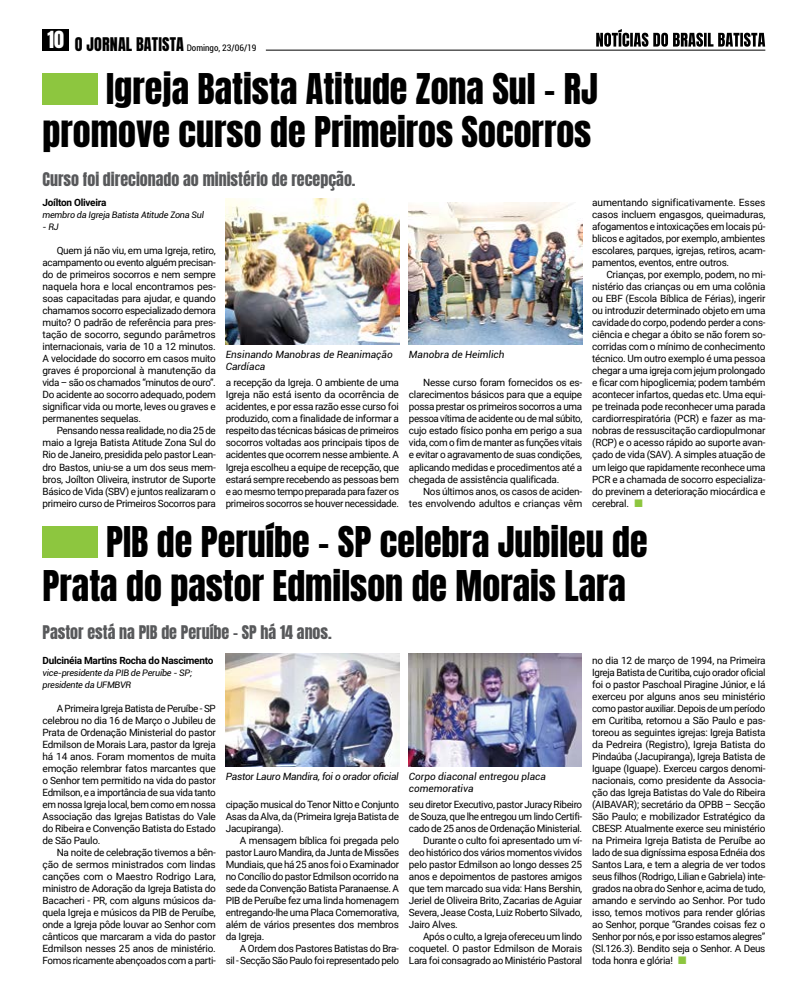
<style>
.page{position:relative;width:808px;height:993px;background:#fff}
.page>*{position:absolute;margin:0;border:0;box-sizing:border-box;transform-origin:0 0}
.t1{font:36px/43.2px "Anton";color:#000;text-align:right}
.t2{font:16px "Anton";color:#58595b}
.t3{font:10px/12px "Roboto";letter-spacing:-.025em;color:#000;text-align:justify}
.t4{font:italic 10px/12px "Roboto";color:#000}
.t5{font:700 10px "Roboto";letter-spacing:-.025em;color:#000}
.t6{font:italic 9px/12px "Roboto";letter-spacing:-.025em;color:#000}
.t7{font:condensed 9px "Roboto";color:#000}
.s1{font-family:"Anton";font-stretch:normal;font-size:16px}
.s2{color:#8dc63f}
</style>
<div class="page">
<div style="left:43px;top:29px;width:26px;height:22px;background:#000"></div>
<hr style="left:266px;top:50px;width:499px;height:1px;background:#000">
<div style="left:43px;top:73px;width:55px;height:31px;background:#8dc63f"></div>
<div style="left:43px;top:526px;width:55px;height:31px;background:#8dc63f"></div>
<svg style="left:596px;top:29px;width:169px;height:18px"></svg>
<img style="left:226px;top:199px;width:173px;height:145px">
<img style="left:409px;top:202px;width:173px;height:142px">
<img style="left:409px;top:653px;width:173px;height:113px">
<img style="left:226px;top:653px;width:173px;height:113px">
<p class="t7" style="left:48px;top:41px;width:210px"><sup>10</sup> <span class="s1">O JORNAL BATISTA</span> Domingo, 23/06/19</p>
<h1 class="t1" style="left:43px;top:70px;width:557px">Igreja Batista Atitude Zona Sul - RJ promove curso de Primeiros Socorros</h1>
<h2 class="t2" style="left:43px;top:171px;width:315px">Curso foi direcionado ao ministério de recepção.</h2>
<p class="t5" style="left:43px;top:196px;width:65px">Joílton Oliveira</p>
<p class="t6" style="left:43px;top:209px;width:163px">membro da Igreja Batista Atitude Zona Sul</p>
<p class="t6" style="left:43px;top:221px;width:18px">- RJ</p>
<p class="t3" style="left:43px;top:244px;width:175px;text-indent:14px">Quem já não viu, em uma Igreja, retiro, acampamento ou evento alguém precisan&shy;do de primeiros socorros e nem sempre naquela hora e local encontramos pes&shy;soas capacitadas para ajudar, e quando chamamos socorro especializado demora muito? O padrão de referência para pres&shy;tação de socorro, segundo parâmetros internacionais, varia de 10 a 12 minutos.<br>A velocidade do socorro em casos muito graves é proporcional à manutenção da vida – são os chamados “minutos de ouro”.<br>Do acidente ao socorro adequado, podem significar vida ou morte, leves ou graves e permanentes sequelas.</p>
<p class="t3" style="left:43px;top:424px;width:175px;text-indent:14px">Pensando nessa realidade, no dia 25 de maio a Igreja Batista Atitude Zona Sul do Rio de Janeiro, presidida pelo pastor Lean&shy;dro Bastos, uniu-se a um dos seus mem&shy;bros, Joílton Oliveira, instrutor de Suporte Básico de Vida (SBV) e juntos realizaram o primeiro curso de Primeiros Socorros para</p>
<p class="t4" style="left:226px;top:348px;width:168px">Ensinando Manobras de Reanimação<br>Cardíaca</p>
<p class="t4" style="left:409px;top:348px;width:97px">Manobra de Heimlich</p>
<p class="t3" style="left:226px;top:376px;width:175px">a recepção da Igreja. O ambiente de uma Igreja não está isento da ocorrência de acidentes, e por essa razão esse curso foi produzido, com a finalidade de informar a respeito das técnicas básicas de primeiros socorros voltadas aos principais tipos de acidentes que ocorrem nesse ambiente. A Igreja escolheu a equipe de recepção, que estará sempre recebendo as pessoas bem e ao mesmo tempo preparada para fazer os primeiros socorros se houver necessidade.</p>
<p class="t3" style="left:409px;top:376px;width:175px;text-indent:14px">Nesse curso foram fornecidos os es&shy;clarecimentos básicos para que a equipe possa prestar os primeiros socorros a uma pessoa vítima de acidente ou de mal súbito, cujo estado físico ponha em perigo a sua vida, com o fim de manter as funções vitais e evitar o agravamento de suas condições, aplicando medidas e procedimentos até a chegada de assistência qualificada.</p>
<p class="t3" style="left:409px;top:484px;width:175px;text-align:right">Nos últimos anos, os casos de aciden&shy;tes envolvendo adultos e crianças vêm</p>
<p class="t3" style="left:592px;top:196px;width:175px">aumentando significativamente. Esses casos incluem engasgos, queimaduras, afogamentos e intoxicações em locais pú&shy;blicos e agitados, por exemplo, ambientes escolares, parques, igrejas, retiros, acam&shy;pamentos, eventos, entre outros.</p>
<p class="t3" style="left:592px;top:268px;width:175px;text-indent:14px">Crianças, por exemplo, podem, no mi&shy;nistério das crianças ou em uma colônia ou EBF (Escola Bíblica de Férias), ingerir ou introduzir determinado objeto em uma cavidade do corpo, podendo perder a cons&shy;ciência e chegar a óbito se não forem so&shy;corridas com o mínimo de conhecimento técnico. Um outro exemplo é uma pessoa chegar a uma igreja com jejum prolongado e ficar com hipoglicemia; podem também acontecer infartos, quedas etc. Uma equi&shy;pe treinada pode reconhecer uma parada cardiorrespiratória (PCR) e fazer as ma&shy;nobras de ressuscitação cardiopulmonar (RCP) e o acesso rápido ao suporte avan&shy;çado de vida (SAV). A simples atuação de um leigo que rapidamente reconhece uma PCR e a chamada de socorro especializa&shy;do previnem a deterioração miocárdica e cerebral. <span class="s2">■</span></p>
<h1 class="t1" style="left:43px;top:523px;width:607px;text-align:left;text-indent:63px">PIB de Peruíbe – SP celebra Jubileu de<br>Prata do pastor Edmilson de Morais Lara</h1>
<h2 class="t2" style="left:43px;top:624px;width:291px">Pastor está na PIB de Peruíbe - SP há 14 anos.</h2>
<p class="t5" style="left:43px;top:653px;width:172px">Dulcinéia Martins Rocha do Nascimento</p>
<p class="t6" style="left:43px;top:666px;width:151px">vice-presidente da PIB de Peruíbe - SP; presidente da UFMBVR</p>
<p class="t3" style="left:43px;top:702px;width:175px;text-indent:14px">A Primeira Igreja Batista de Peruíbe - SP celebrou no dia 16 de Março o Jubileu de Prata de Ordenação Ministerial do pastor Edmilson de Morais Lara, pastor da Igreja há 14 anos. Foram momentos de muita emoção relembrar fatos marcantes que o Senhor tem permitido na vida do pastor Edmilson, e a importância de sua vida tanto em nossa Igreja local, bem como em nossa Associação das Igrejas Batistas do Vale do Ribeira e Convenção Batista do Estado de São Paulo.</p>
<p class="t3" style="left:43px;top:846px;width:175px;text-indent:14px">Na noite de celebração tivemos a bên&shy;ção de sermos ministrados com lindas canções com o Maestro Rodrigo Lara, ministro de Adoração da Igreja Batista do Bacacheri - PR, com alguns músicos da&shy;quela Igreja e músicos da PIB de Peruíbe, onde a Igreja pôde louvar ao Senhor com cânticos que marcaram a vida do pastor Edmilson nesses 25 anos de ministério.<br>Fomos ricamente abençoados com a parti-</p>
<p class="t4" style="left:409px;top:769px;width:139px;text-indent:-183px">Pastor Lauro Mandira, foi o orador oficial Corpo diaconal entregou placa comemorativa</p>
<p class="t3" style="left:226px;top:798px;width:175px">cipação musical do Tenor Nitto e Conjunto Asas da Alva, da (Primeira Igreja Batista de Jacupiranga).</p>
<p class="t3" style="left:226px;top:834px;width:175px;text-indent:14px">A mensagem bíblica foi pregada pelo pastor Lauro Mandira, da Junta de Missões Mundiais, que há 25 anos foi o Examinador no Concílio do pastor Edmilson ocorrido na sede da Convenção Batista Paranaense. A PIB de Peruíbe fez uma linda homenagem entregando-lhe uma Placa Comemorativa, além de vários presentes dos membros da Igreja.</p>
<p class="t3" style="left:226px;top:942px;width:175px;text-align:right">A Ordem dos Pastores Batistas do Bra-<br>sil - Secção São Paulo foi representado pelo</p>
<p class="t3" style="left:409px;top:798px;width:175px">seu diretor Executivo, pastor Juracy Ribeiro</p>
<p class="t3" style="left:409px;top:810px;width:175px">de Souza, que lhe entregou um lindo Certifi-</p>
<p class="t3" style="left:409px;top:822px;width:175px">cado de 25 anos de Ordenação Ministerial.</p>
<p class="t3" style="left:423px;top:834px;width:161px">Durante o culto foi apresentado um ví-</p>
<p class="t3" style="left:409px;top:846px;width:175px">deo histórico dos vários momentos vividos</p>
<p class="t3" style="left:409px;top:858px;width:175px">pelo pastor Edmilson ao longo desses 25</p>
<p class="t3" style="left:409px;top:870px;width:175px">anos e depoimentos de pastores amigos</p>
<p class="t3" style="left:409px;top:882px;width:175px">que tem marcado sua vida: Hans Bershin,</p>
<p class="t3" style="left:409px;top:894px;width:175px">Jeriel de Oliveira Brito, Zacarias de Aguiar</p>
<p class="t3" style="left:409px;top:906px;width:175px">Severa, Jease Costa, Luiz Roberto Silvado,</p>
<p class="t3" style="left:409px;top:918px;width:50px">Jairo Alves.</p>
<p class="t3" style="left:423px;top:930px;width:161px">Após o culto, a Igreja ofereceu um lindo</p>
<p class="t3" style="left:409px;top:942px;width:175px">coquetel. O pastor Edmilson de Morais</p>
<p class="t3" style="left:409px;top:954px;width:175px">Lara foi consagrado ao Ministério Pastoral</p>
<p class="t3" style="left:592px;top:654px;width:175px">no dia 12 de março de 1994, na Primeira Igreja Batista de Curitiba, cujo orador oficial foi o pastor Paschoal Piragine Júnior, e lá exerceu por alguns anos seu ministério como pastor auxiliar. Depois de um período em Curitiba, retornou a São Paulo e pas&shy;toreou as seguintes igrejas: Igreja Batista da Pedreira (Registro), Igreja Batista do Pindaúba (Jacupiranga), Igreja Batista de Iguape (Iguape). Exerceu cargos denomi&shy;nacionais, como presidente da Associa&shy;ção das Igreja Batistas do Vale do Ribeira (AIBAVAR); secretário da OPBB – Secção São Paulo; e mobilizador Estratégico da CBESP. Atualmente exerce seu ministério na Primeira Igreja Batista de Peruíbe ao lado de sua digníssima esposa Ednéia dos Santos Lara, e tem a alegria de ver todos seus filhos (Rodrigo, Lilian e Gabriela) inte&shy;grados na obra do Senhor e, acima de tudo, amando e servindo ao Senhor. Por tudo isso, temos motivos para render glórias ao Senhor, porque “Grandes coisas fez o Senhor por nós, e por isso estamos alegres” (Sl.126.3). Bendito seja o Senhor. A Deus toda honra e glória! <span class="s2">■</span></p>
</div>
